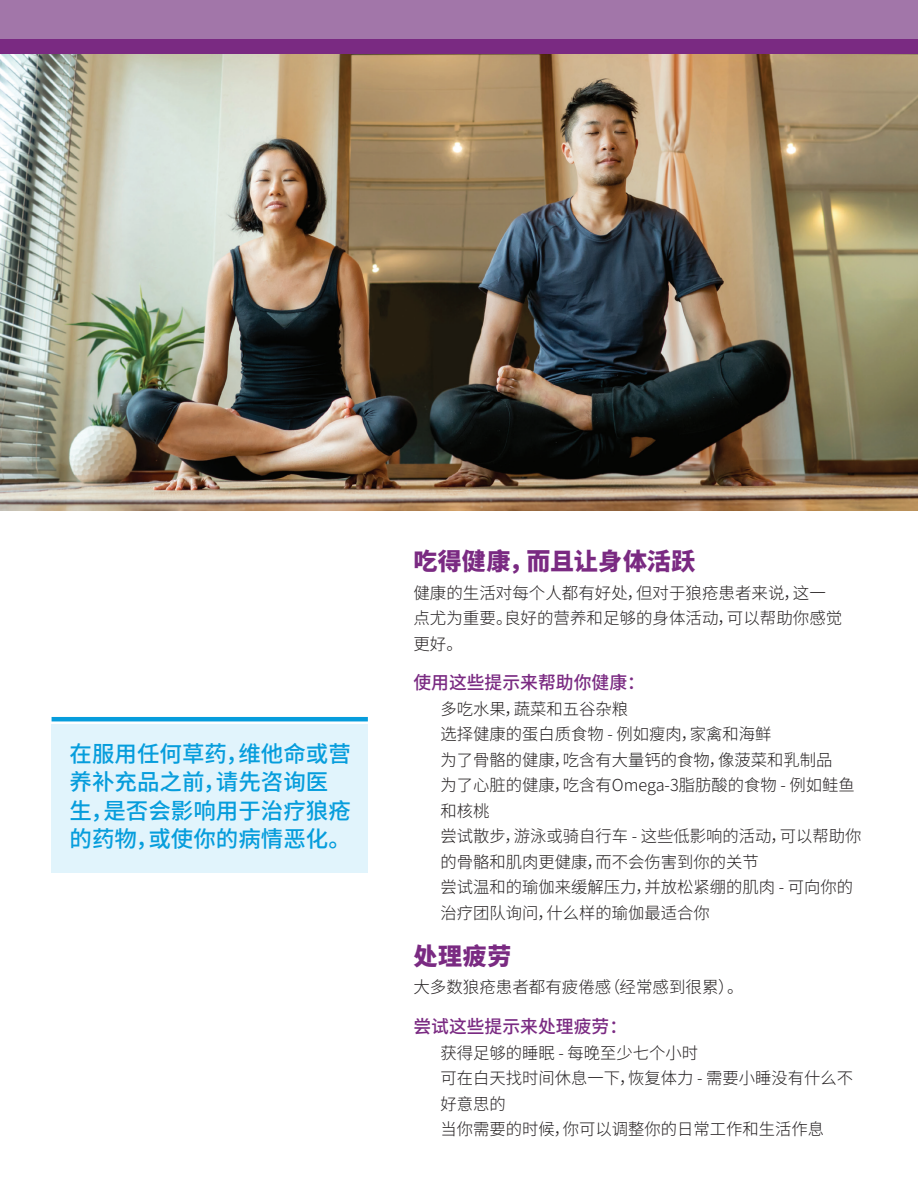
<style>
.page{position:relative;width:918px;height:1188px;background:#fff}
.page>*{position:absolute;margin:0;border:0;box-sizing:border-box;transform-origin:0 0}
.Subhead_Manadrin{font:800 24px "Source Han Sans CN";letter-spacing:.02em;color:#7a2a82}
.Blue_Pullquote_Manda{font:500 22.5px/28.5px "Source Han Sans CN";color:#069ddc}
.Text_Before_Bullet_M{font:500 18px "Source Han Sans CN";color:#7a2a82}
.Round_Bullets_Mandar{font:300 16.5px/25.5px "Source Han Sans CN";color:#231f20}
.Last_Paragraph_Text{font:300 16.5px/25.5px "Source Han Sans CN";color:#231f20}
</style>
<div class="page">
<img style="left:0;top:54px;width:918px;height:457px">
<div style="left:0;top:39px;width:918px;height:15px;background:#7a2a82"></div>
<div style="left:0;top:0;width:918px;height:39px;background:#a276a9"></div>
<div style="left:52px;top:724px;width:316px;height:149px;background:#e1f4fc"></div>
<hr style="left:52px;top:717px;width:316px;height:4px;background:#069ddc">
<p class="Blue_Pullquote_Manda" style="left:70px;top:740px;width:283px">在服用任何草药，维他命或营养补充品之前，请先咨询医生，是否会影响用于治疗狼疮的药物，或使你的病情恶化。</p>
<p class="Subhead_Manadrin" style="left:413px;top:548px;width:284px">吃得健康，而且让身体活跃</p>
<p class="Last_Paragraph_Text" style="left:413px;top:580px;width:430px">健康的生活对每个人都有好处，但对于狼疮患者来说，这一点尤为重要。良好的营养和足够的身体活动，可以帮助你感觉更好。</p>
<p class="Text_Before_Bullet_M" style="left:413px;top:673px;width:233px">使用这些提示来帮助你健康：</p>
<p class="Round_Bullets_Mandar" style="left:440px;top:697px;width:189px">多吃水果，蔬菜和五谷杂粮</p>
<p class="Round_Bullets_Mandar" style="left:440px;top:722px;width:333px">选择健康的蛋白质食物 - 例如瘦肉，家禽和海鲜</p>
<p class="Round_Bullets_Mandar" style="left:440px;top:748px;width:394px">为了骨骼的健康，吃含有大量钙的食物，像菠菜和乳制品</p>
<p class="Round_Bullets_Mandar" style="left:440px;top:773px;width:416px">为了心脏的健康，吃含有Omega-3脂肪酸的食物 - 例如鲑鱼和核桃</p>
<p class="Round_Bullets_Mandar" style="left:440px;top:824px;width:423px">尝试散步，游泳或骑自行车 - 这些低影响的活动，可以帮助你的骨骼和肌肉更健康，而不会伤害到你的关节</p>
<p class="Round_Bullets_Mandar" style="left:440px;top:875px;width:414px">尝试温和的瑜伽来缓解压力，并放松紧绷的肌肉 - 可向你的治疗团队询问，什么样的瑜伽最适合你</p>
<p class="Subhead_Manadrin" style="left:413px;top:942px;width:100px">处理疲劳</p>
<p class="Last_Paragraph_Text" style="left:413px;top:975px;width:332px">大多数狼疮患者都有疲倦感（经常感到很累）。</p>
<p class="Text_Before_Bullet_M" style="left:413px;top:1016px;width:215px">尝试这些提示来处理疲劳：</p>
<p class="Round_Bullets_Mandar" style="left:440px;top:1040px;width:259px">获得足够的睡眠 - 每晚至少七个小时</p>
<p class="Round_Bullets_Mandar" style="left:440px;top:1066px;width:414px">可在白天找时间休息一下，恢复体力 - 需要小睡没有什么不好意思的</p>
<p class="Round_Bullets_Mandar" style="left:440px;top:1117px;width:385px">当你需要的时候，你可以调整你的日常工作和生活作息</p>
</div>
